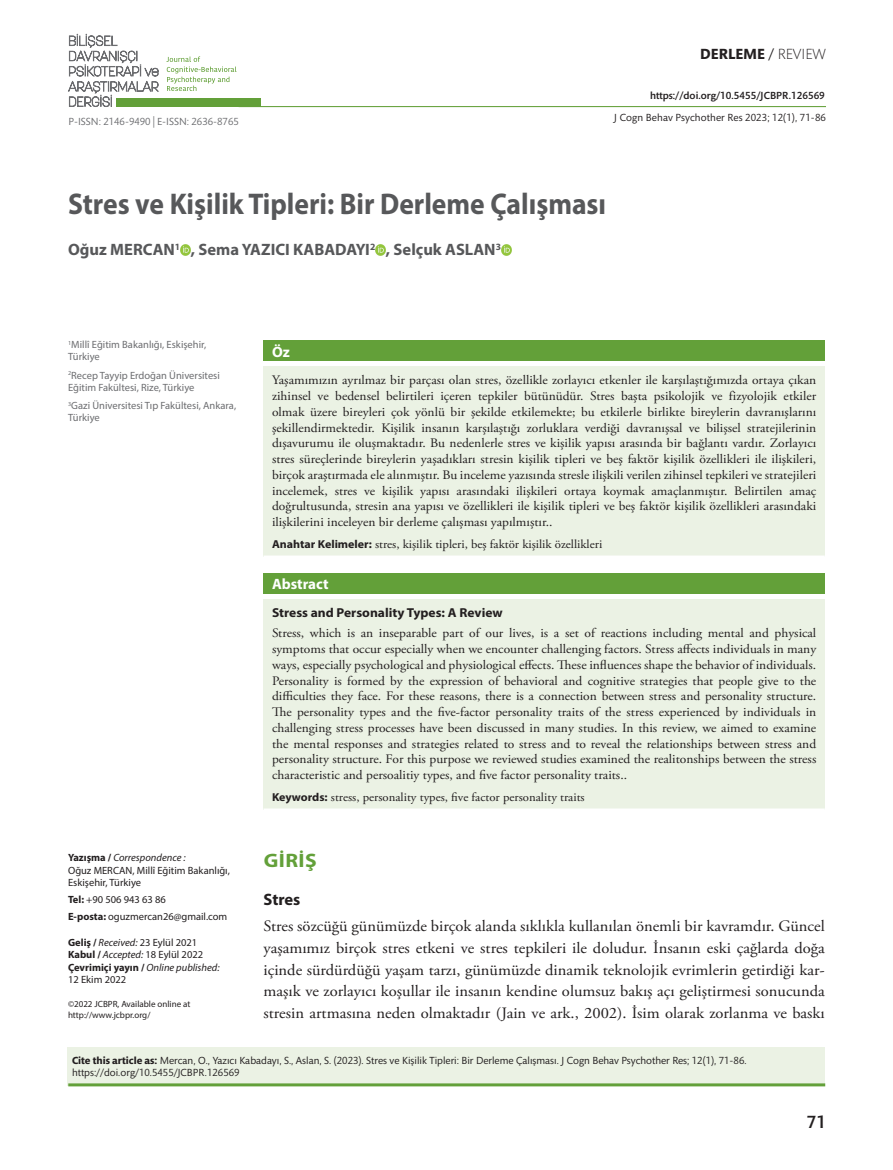
<style>
.page{position:relative;width:893px;height:1170px;background:#fff}
.page>*{position:absolute;margin:0;border:0;box-sizing:border-box;transform-origin:0 0}
.t1{font:700 30px "Myriad Pro";color:#57585a;scale:.92 1}
.t2{font:700 19.5px "Myriad Pro";letter-spacing:.02em;color:#63a039;scale:1.1 1}
.t3{font:500 18px "Mundo Sans Std";color:#231f20}
.t4{font:700 16.5px "Myriad Pro";color:#57585a}
.t5{font:700 16.5px "Myriad Pro";letter-spacing:-.005em;color:#231f20}
.t6{font:15.9px/21.6px "Adobe Garamond Pro";color:#231f20;text-align:justify;scale:1.04 1}
.t7{font:700 15px "Mundo Sans Std";color:#231f20}
.t8{font:700 15px "Myriad Pro";color:#fff}
.t9{font:12.9px/15.8px "Adobe Garamond Pro";color:#231f20;text-align:justify;scale:1.04 1}
.t10{font:700 12.9px "Myriad Pro";color:#231f20;scale:1.04 1}
.t11{font:12.3px "Adobe Garamond Pro";color:#231f20;scale:1.04 1}
.t12{font:10.5px/12px "Mundo Sans Std";color:#231f20}
.t13{font:10.5px/12px "Myriad Pro";color:#6c6d70}
.t14{font:10.5px/12.6px "Myriad Pro";color:#231f20}
.t15{font:italic 10.5px/12.6px "Myriad Pro";color:#231f20}
.t16{font:500 10.5px "Mundo Sans Std";color:#231f20}
.t17{font:10.5px "Mundo Sans Std";color:#6c6d70}
.t18{font:9px/10.8px "Myriad Pro";color:#231f20}
.s1{font-weight:400}
.s2{font-weight:300}
.s3{font-weight:700}
.s4{font-style:italic}
.s5{font-weight:700;font-style:normal}
.s6{font-style:normal}
.s7{font-family:"Myriad Pro";font-weight:700;font-size:11.55px}
</style>
<div class="page">
<svg style="left:180px;top:244px;width:11px;height:11px"></svg>
<svg style="left:375px;top:244px;width:11px;height:11px"></svg>
<svg style="left:501px;top:244px;width:11px;height:11px"></svg>
<div style="left:263px;top:340px;width:562px;height:21px;background:#63a039"></div>
<div style="left:263px;top:366px;width:562px;height:190px;background:#ebf2e4"></div>
<hr style="left:263px;top:555px;width:562px;height:2px;background:#fff">
<div style="left:263px;top:573px;width:562px;height:21px;background:#63a039"></div>
<div style="left:263px;top:598px;width:562px;height:211px;background:#ebf2e4"></div>
<hr style="left:263px;top:808px;width:562px;height:2px;background:#fff">
<svg style="left:166px;top:56px;width:70px;height:35px"></svg>
<svg style="left:69px;top:34px;width:89px;height:73px"></svg>
<div style="left:68px;top:1046px;width:757px;height:39px;background:#ebf2e4"></div>
<hr style="left:68px;top:1083px;width:757px;height:3px;background:#63a039">
<div style="left:116px;top:99px;width:145px;height:8px;background:#63a039"></div>
<hr style="left:239px;top:106px;width:587px;height:1px;background:#63a039">
<p class="t17" style="left:69px;top:116px;width:172px">P-ISSN: 2146-9490 | E-ISSN: 2636-8765</p>
<p class="t7" style="left:700px;top:45px;width:127px">DERLEME <span class="s1">/</span> <span class="s2">REVIEW</span></p>
<p class="t16" style="left:650px;top:90px;width:176px">https://doi.org/10.5455/JCBPR.126569</p>
<p class="t12" style="left:614px;top:112px;width:213px">J Cogn Behav Psychother Res 2023; 12(1), 71-86</p>
<h1 class="t1" style="left:68px;top:184px;width:586px">Stres ve Kişilik Tipleri: Bir Derleme Çalışması</h1>
<p class="t4" style="left:68px;top:239px;width:434px">Oğuz MERCAN<sup>1</sup> , Sema YAZICI KABADAYI<sup>2</sup> , Selçuk ASLAN<sup>3</sup></p>
<p class="t13" style="left:68px;top:338px;width:140px"><sup>1</sup>Millî Eğitim Bakanlığı, Eskişehir,<br>Türkiye</p>
<p class="t13" style="left:68px;top:369px;width:153px"><sup>2</sup>Recep Tayyip Erdoğan Üniversitesi<br>Eğitim Fakültesi, Rize, Türkiye</p>
<p class="t13" style="left:68px;top:399px;width:170px"><sup>3</sup>Gazi Üniversitesi Tıp Fakültesi, Ankara,<br>Türkiye</p>
<p class="t14" style="left:68px;top:851px;width:163px"><span class="s3">Yazışma /</span> <span class="s4">Correspondence :<br></span>Oğuz MERCAN, Millî Eğitim Bakanlığı,<br>Eskişehir, Türkiye</p>
<p class="t14" style="left:68px;top:891px;width:161px;line-height:16.8px"><span class="s3">Tel:</span> +90 506 943 63 86<br><span class="s3">E-posta:</span> oguzmercan26@gmail.com</p>
<p class="t15" style="left:68px;top:935px;width:153px"><span class="s5">Geliş /</span> Received: <span class="s6">23 Eylül 2021<br></span><span class="s5">Kabul /</span> Accepted: <span class="s6">18 Eylül 2022<br></span><span class="s5">Çevrimiçi yayın /</span> Online published:<br><span class="s6">12 Ekim 2022</span></p>
<p class="t18" style="left:68px;top:998px;width:124px">©2022 JCBPR, Available online at http://www.jcbpr.org/</p>
<p class="t8" style="left:272px;top:342px;width:19px">Öz</p>
<p class="t9" style="left:272px;top:373px;width:525px">Yaşamımızın ayrılmaz bir parçası olan stres, özellikle zorlayıcı etkenler ile karşılaştığımızda ortaya çıkan zihinsel ve bedensel belirtileri içeren tepkiler bütünüdür. Stres başta psikolojik ve fizyolojik etkiler olmak üzere bireyleri çok yönlü bir şekilde etkilemekte; bu etkilerle birlikte bireylerin davranışlarını şekillendirmektedir. Kişilik insanın karşılaştığı zorluklara verdiği davranışsal ve bilişsel stratejilerinin dışavurumu ile oluşmaktadır. Bu nedenlerle stres ve kişilik yapısı arasında bir bağlantı vardır. Zorlayıcı stres süreçlerinde bireylerin yaşadıkları stresin kişilik tipleri ve beş faktör kişilik özellikleri ile ilişkileri, birçok araştırmada ele alınmıştır. Bu inceleme yazısında stresle ilişkili verilen zihinsel tepkileri ve stratejileri incelemek, stres ve kişilik yapısı arasındaki ilişkileri ortaya koymak amaçlanmıştır. Belirtilen amaç doğrultusunda, stresin ana yapısı ve özellikleri ile kişilik tipleri ve beş faktör kişilik özellikleri arasındaki ilişkilerini inceleyen bir derleme çalışması yapılmıştır..</p>
<p class="t11" style="left:272px;top:536px;width:319px"><span class="s7">Anahtar Kelimeler:</span> stres, kişilik tipleri, beş faktör kişilik özellikleri</p>
<p class="t8" style="left:272px;top:574px;width:58px">Abstract</p>
<p class="t10" style="left:272px;top:604px;width:223px">Stress and Personality Types: A Review</p>
<p class="t9" style="left:272px;top:626px;width:525px">Stress, which is an inseparable part of our lives, is a set of reactions including mental and physical symptoms that occur especially when we encounter challenging factors. Stress affects individuals in many ways, especially psychological and physiological effects. These influences shape the behavior of individuals.<br>Personality is formed by the expression of behavioral and cognitive strategies that people give to the difficulties they face. For these reasons, there is a connection between stress and personality structure.<br>The personality types and the five-factor personality traits of the stress experienced by individuals in challenging stress processes have been discussed in many studies. In this review, we aimed to examine the mental responses and strategies related to stress and to reveal the relationships between stress and personality structure. For this purpose we reviewed studies examined the realitonships between the stress characteristic and persoalitiy types, and five factor personality traits..</p>
<p class="t11" style="left:272px;top:789px;width:302px"><span class="s7">Keywords:</span> stress, personality types, five factor personality traits</p>
<h2 class="t2" style="left:264px;top:848px;width:50px">GIRIŞ</h2>
<p class="t5" style="left:263px;top:889px;width:38px">Stres</p>
<p class="t6" style="left:263px;top:915px;width:541px">Stres sözcüğü günümüzde birçok alanda sıklıkla kullanılan önemli bir kavramdır. Güncel yaşamımız birçok stres etkeni ve stres tepkileri ile doludur. İnsanın eski çağlarda doğa içinde sürdürdüğü yaşam tarzı, günümüzde dinamik teknolojik evrimlerin getirdiği kar&shy;maşık ve zorlayıcı koşullar ile insanın kendine olumsuz bakış açı geliştirmesi sonucunda stresin artmasına neden olmaktadır (Jain ve ark., 2002). İsim olarak zorlanma ve baskı</p>
<p class="t12" style="left:72px;top:1054px;width:676px"><span class="s3">Cite this article as:</span> Mercan, O., Yazıcı Kabadayı, S., Aslan, S. (2023). Stres ve Kişilik Tipleri: Bir Derleme Çalışması. J Cogn Behav Psychother Res; 12(1), 71-86. https://doi.org/10.5455/JCBPR.126569</p>
<h3 class="t3" style="left:807px;top:1111px;width:21px">71</h3>
</div>
